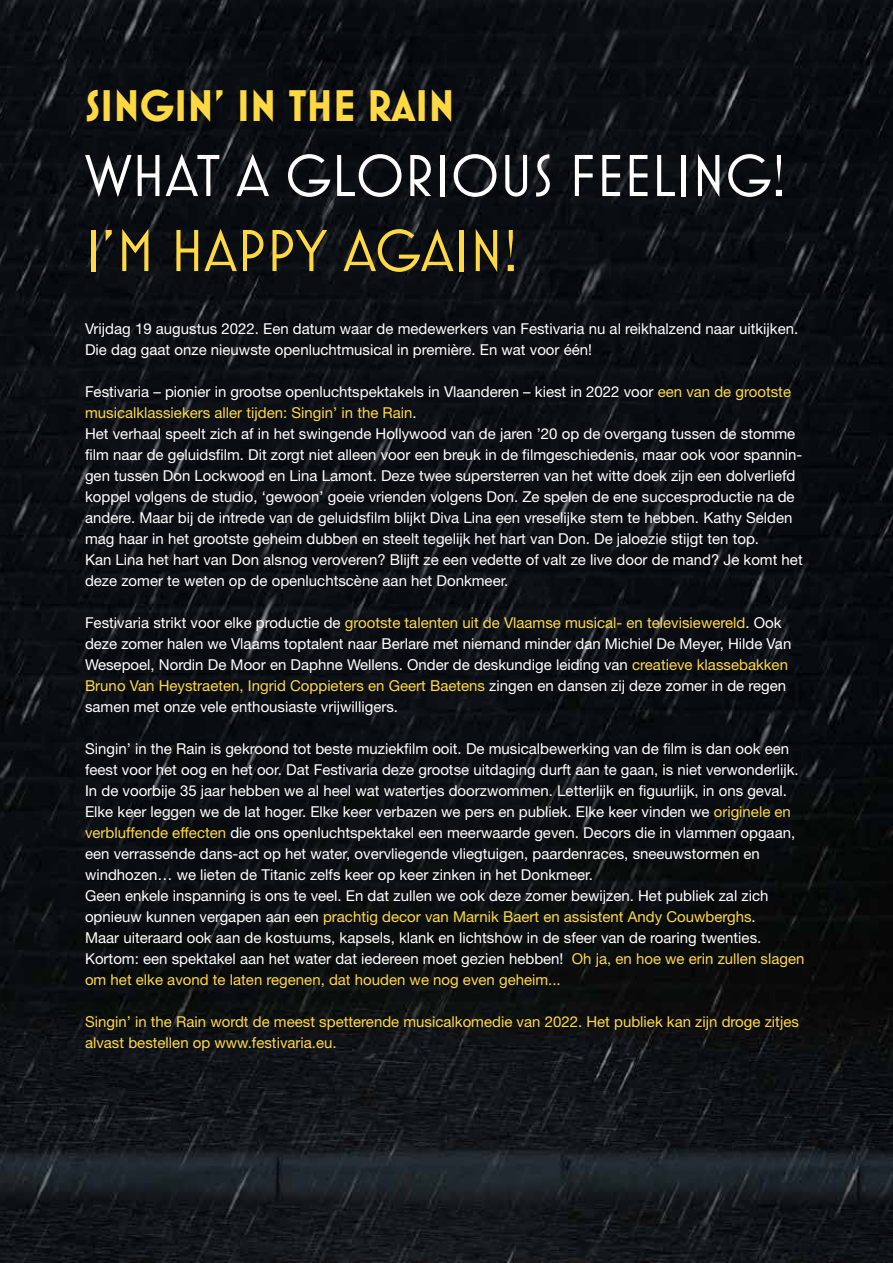
<style>
.page{position:relative;width:893px;height:1263px;background:#fff}
.page>*{position:absolute;margin:0;border:0;box-sizing:border-box;transform-origin:0 0}
.t1{font:60px "Mostra Nuova";color:#fff}
.t2{font:60px "Mostra Nuova";color:#ffd943}
.t3{font:700 45px "Mostra Nuova";color:#ffd943}
.t4{font:condensed 15px/21px "Helvetica Neue";color:#fff}
.t5{font:condensed 15px/21px "Helvetica Neue";color:#ffd943}
.s1{color:#ffd943}
</style>
<div class="page">
<img style="left:0;top:0;width:893px;height:1263px">
<h2 class="t3" style="left:85px;top:79px;width:371px">SINGIN’ IN THE RAIN</h2>
<h1 class="t1" style="left:85px;top:141px;width:703px">WHAT A GLORIOUS FEELING!</h1>
<h1 class="t2" style="left:85px;top:216px;width:435px">I’M HAPPY AGAIN!</h1>
<p class="t4" style="left:85px;top:318px;width:715px">Vrijdag 19 augustus 2022. Een datum waar de medewerkers van Festivaria nu al reikhalzend naar uitkijken.<br>Die dag gaat onze nieuwste openluchtmusical in première. En wat voor één!</p>
<p class="t4" style="left:85px;top:381px;width:719px">Festivaria – pionier in grootse openluchtspektakels in Vlaanderen – kiest in 2022 voor <span class="s1">een van de grootste musicalklassiekers aller tijden: Singin’ in the Rain</span>.<br>Het verhaal speelt zich af in het swingende Hollywood van de jaren ’20 op de overgang tussen de stomme film naar de geluidsfilm. Dit zorgt niet alleen voor een breuk in de filmgeschiedenis, maar ook voor spannin&shy;gen tussen Don Lockwood en Lina Lamont. Deze twee supersterren van het witte doek zijn een dolverliefd koppel volgens de studio, ‘gewoon’ goeie vrienden volgens Don. Ze spelen de ene succesproductie na de andere. Maar bij de intrede van de geluidsfilm blijkt Diva Lina een vreselijke stem te hebben. Kathy Selden mag haar in het grootste geheim dubben en steelt tegelijk het hart van Don. De jaloezie stijgt ten top.<br>Kan Lina het hart van Don alsnog veroveren? Blijft ze een vedette of valt ze live door de mand? Je komt het deze zomer te weten op de openluchtscène aan het Donkmeer.</p>
<p class="t4" style="left:85px;top:612px;width:708px">Festivaria strikt voor elke productie de <span class="s1">grootste talenten uit de Vlaamse musical- en televisiewereld</span>. Ook deze zomer halen we Vlaams toptalent naar Berlare met niemand minder dan Michiel De Meyer, Hilde Van Wesepoel, Nordin De Moor en Daphne Wellens. Onder de deskundige leiding van <span class="s1">creatieve klassebakken Bruno Van Heystraeten, Ingrid Coppieters en Geert Baetens</span> zingen en dansen zij deze zomer in de regen samen met onze vele enthousiaste vrijwilligers.</p>
<p class="t4" style="left:85px;top:738px;width:721px">Singin’ in the Rain is gekroond tot beste muziekfilm ooit. De musicalbewerking van de film is dan ook een feest voor het oog en het oor. Dat Festivaria deze grootse uitdaging durft aan te gaan, is niet verwonderlijk.<br>In de voorbije 35 jaar hebben we al heel wat watertjes doorzwommen. Letterlijk en figuurlijk, in ons geval.<br>Elke keer leggen we de lat hoger. Elke keer verbazen we pers en publiek. Elke keer vinden we <span class="s1">originele en verbluffende effecten</span> die ons openluchtspektakel een meerwaarde geven. Decors die in vlammen opgaan, een verrassende dans-act op het water, overvliegende vliegtuigen, paardenraces, sneeuwstormen en windhozen… we lieten de Titanic zelfs keer op keer zinken in het Donkmeer.<br>Geen enkele inspanning is ons te veel. En dat zullen we ook deze zomer bewijzen. Het publiek zal zich opnieuw kunnen vergapen aan een <span class="s1">prachtig decor van Marnik Baert en assistent Andy Couwberghs</span>.<br>Maar uiteraard ook aan de kostuums, kapsels, klank en lichtshow in de sfeer van de roaring twenties.<br>Kortom: een spektakel aan het water dat iedereen moet gezien hebben! <span class="s1">Oh ja, en hoe we erin zullen slagen om het elke avond te laten regenen, dat houden we nog even geheim...</span></p>
<p class="t5" style="left:85px;top:1011px;width:715px">Singin’ in the Rain wordt de meest spetterende musicalkomedie van 2022. Het publiek kan zijn droge zitjes alvast bestellen op www.festivaria.eu.</p>
</div>
